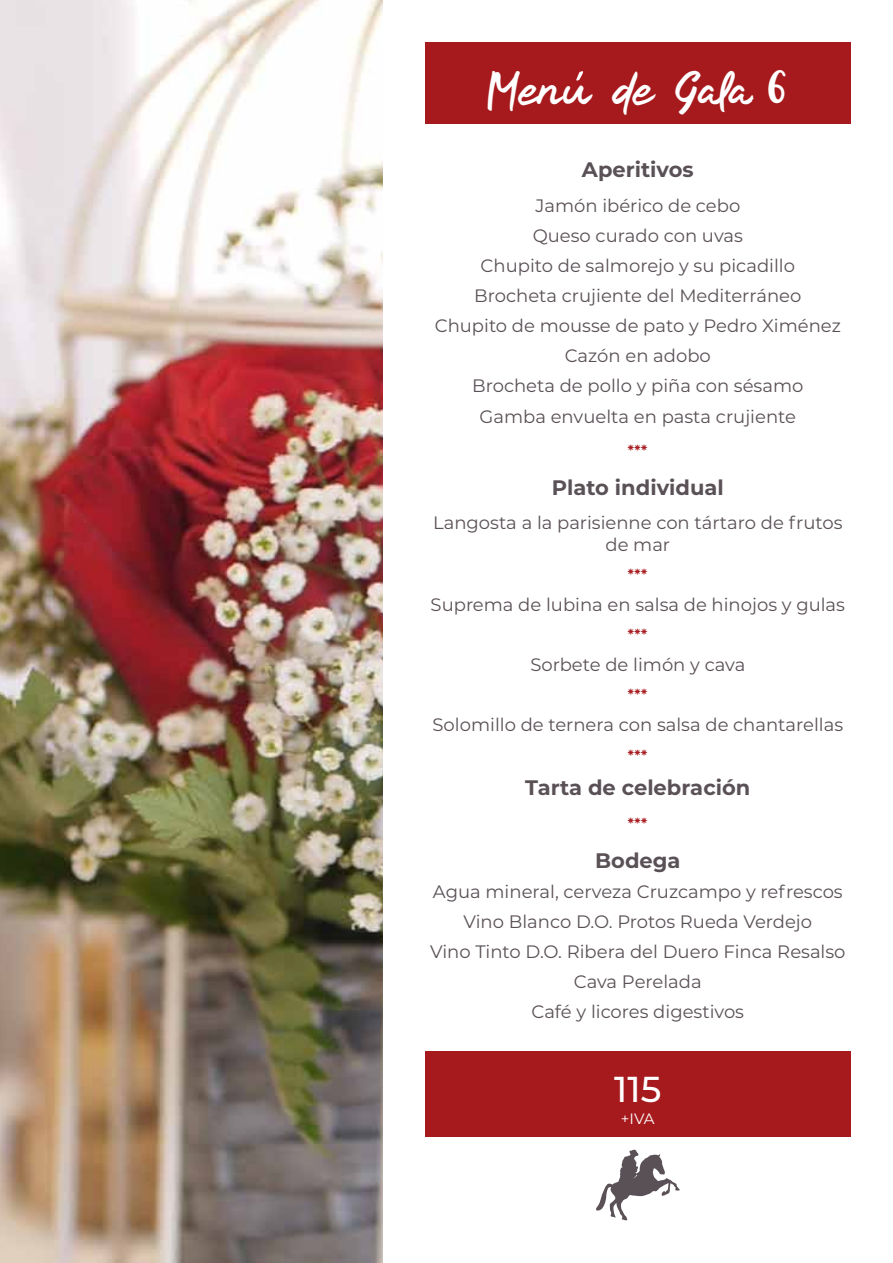
<style>
.page{position:relative;width:893px;height:1263px;background:#fff}
.page>*{position:absolute;margin:0;border:0;box-sizing:border-box;transform-origin:0 0}
.t1{font:45px "Kindson Free";letter-spacing:-.05em;color:#fff}
.t2{font:500 36px "Montserrat";color:#fff}
.t3{font:700 21px "Montserrat";color:#5a5157}
.t4{font:18px/30.2px "Montserrat";color:#5a5157;text-align:center}
.t5{font:18px "Adonais";color:#a6191c}
.t6{font:15px "Montserrat";color:#fff}
.s1{font-family:"Naishila Dancing Script";font-size:36px}
</style>
<div class="page">
<img style="left:0;top:0;width:383px;height:1263px">
<div style="left:425px;top:43px;width:425px;height:81px;background:#a6191c"></div>
<svg style="left:576px;top:71px;width:7px;height:10px"></svg>
<svg style="left:596px;top:1149px;width:84px;height:71px"></svg>
<div style="left:425px;top:1051px;width:425px;height:85px;background:#a6191c"></div>
<h1 class="t1" style="left:488px;top:68px;width:301px">Menu de Gala <span class="s1">6</span></h1>
<p class="t3" style="left:582px;top:155px;width:113px">Aperitivos</p>
<p class="t4" style="left:435px;top:190px;width:408px">Jamón ibérico de cebo<br>Queso curado con uvas<br>Chupito de salmorejo y su picadillo<br>Brocheta crujiente del Mediterráneo<br>Chupito de mousse de pato y Pedro Ximénez<br>Cazón en adobo<br>Brocheta de pollo y piña con sésamo<br>Gamba envuelta en pasta crujiente</p>
<p class="t5" style="left:628px;top:442px;width:21px">***</p>
<p class="t3" style="left:552px;top:472px;width:174px">Plato individual</p>
<p class="t4" style="left:433px;top:511px;width:411px;line-height:21.6px">Langosta a la parisienne con tártaro de frutos de mar</p>
<p class="t5" style="left:628px;top:567px;width:21px">***</p>
<p class="t4" style="left:431px;top:589px;width:416px">Suprema de lubina en salsa de hinojos y gulas</p>
<p class="t5" style="left:628px;top:627px;width:21px">***</p>
<p class="t4" style="left:530px;top:649px;width:216px">Sorbete de limón y cava</p>
<p class="t5" style="left:628px;top:687px;width:21px">***</p>
<p class="t4" style="left:433px;top:709px;width:412px">Solomillo de ternera con salsa de chantarellas</p>
<p class="t5" style="left:628px;top:747px;width:21px">***</p>
<p class="t3" style="left:525px;top:773px;width:227px">Tarta de celebración</p>
<p class="t5" style="left:628px;top:815px;width:21px">***</p>
<p class="t3" style="left:595px;top:845px;width:87px">Bodega</p>
<p class="t4" style="left:430px;top:876px;width:417px">Agua mineral, cerveza Cruzcampo y refrescos Vino Blanco D.O. Protos Rueda Verdejo<br>Vino Tinto D.O. Ribera del Duero Finca Resalso Cava Perelada<br>Café y licores digestivos</p>
<h2 class="t2" style="left:614px;top:1064px;width:49px">115</h2>
<p class="t6" style="left:621px;top:1109px;width:35px">+IVA</p>
</div>
